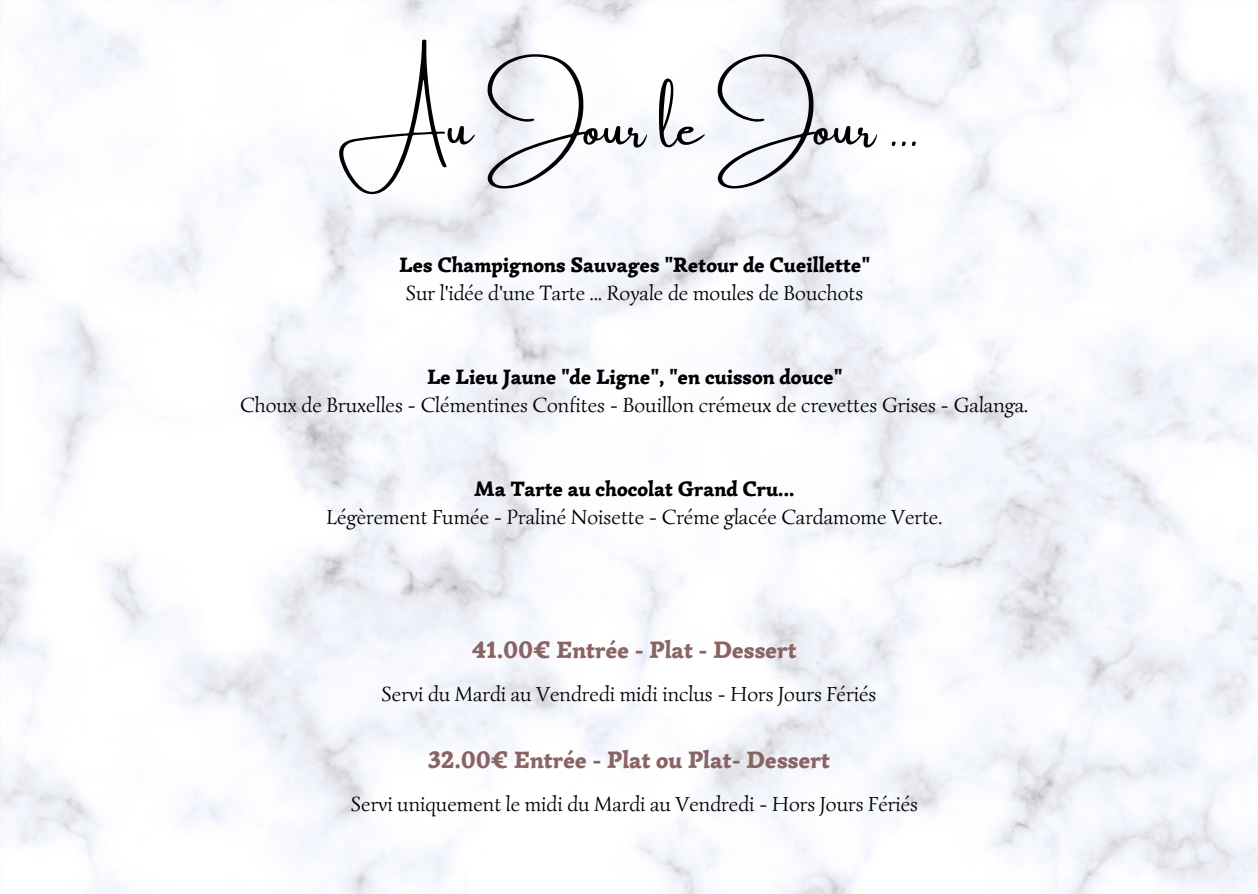
<style>
.page{position:relative;width:1258px;height:894px;background:#fff}
.page>*{position:absolute;margin:0;border:0;box-sizing:border-box;transform-origin:0 0}
.t1{font:54px "Amsterdam One";color:#000}
.t2{font:900 24px "Simonetta";color:#896464}
.t3{font:21px "Simonetta";color:#000}
.t4{font:900 21px "Simonetta";color:#000}
</style>
<div class="page">
<h1 class="t1" style="left:339px;top:97px;width:581px">Au Jour le Jour ...</h1>
<p class="t4" style="left:399px;top:251px;width:472px">Les Champignons Sauvages "Retour de Cueillette"</p>
<p class="t3" style="left:406px;top:279px;width:459px">Sur l'idée d'une Tarte ... Royale de moules de Bouchots</p>
<p class="t4" style="left:427px;top:363px;width:417px">Le Lieu Jaune "de Ligne", "en cuisson douce"</p>
<p class="t3" style="left:240px;top:391px;width:790px">Choux de Bruxelles - Clémentines Confites - Bouillon crémeux de crevettes Grises - Galanga.</p>
<p class="t4" style="left:475px;top:475px;width:322px">Ma Tarte au chocolat Grand Cru...</p>
<p class="t3" style="left:326px;top:503px;width:617px">Légèrement Fumée - Praliné Noisette - Créme glacée Cardamome Verte.</p>
<p class="t2" style="left:473px;top:635px;width:326px">41.00€ Entrée - Plat - Dessert</p>
<p class="t3" style="left:381px;top:680px;width:496px">Servi du Mardi au Vendredi midi inclus - Hors Jours Fériés</p>
<p class="t2" style="left:428px;top:745px;width:403px">32.00€ Entrée - Plat ou Plat- Dessert</p>
<p class="t3" style="left:351px;top:790px;width:569px">Servi uniquement le midi du Mardi au Vendredi - Hors Jours Fériés</p>
</div>
